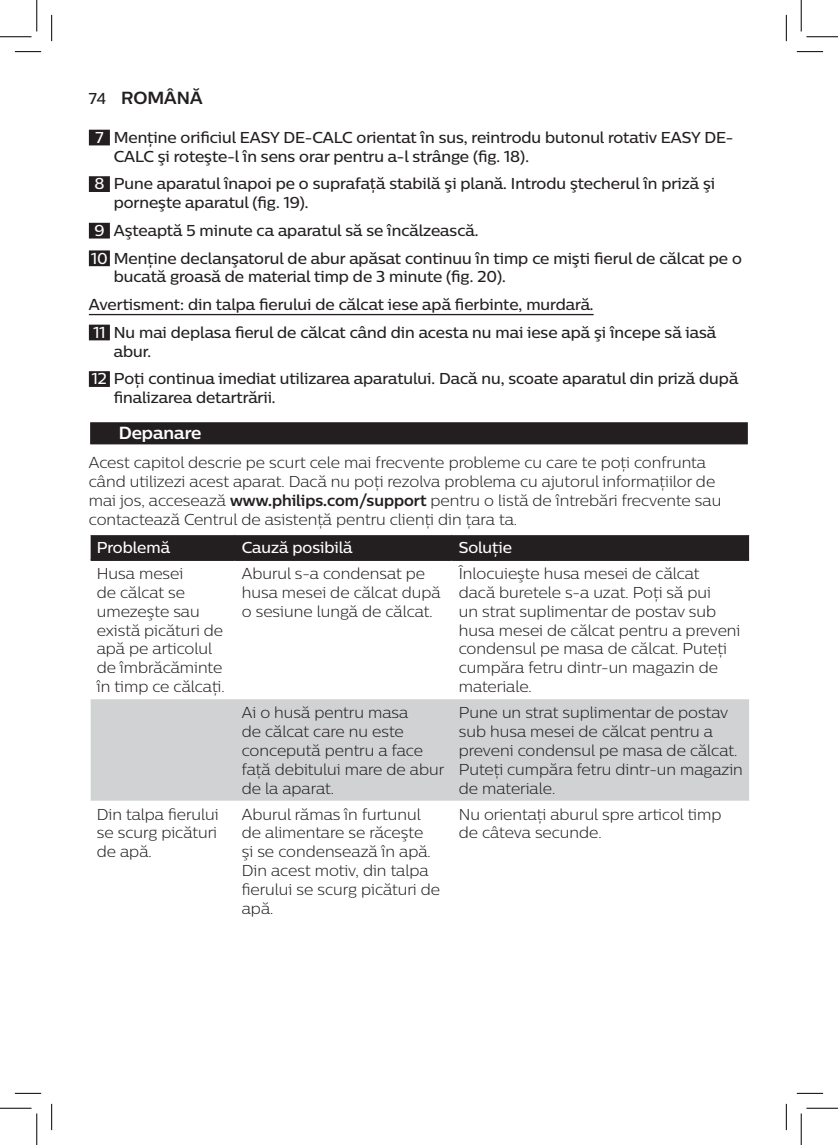
<style>
.page{position:relative;width:838px;height:1145px;background:#fff}
.page>*{position:absolute;margin:0;border:0;box-sizing:border-box;transform-origin:0 0}
.t1{font:700 17.5px "Centrale Sans";color:#231f20}
.chapter-title-paragr{font:700 17.5px "Centrale Sans";color:#fff}
.actionlist-item-para{font:500 15.75px/18.9px "Centrale Sans";color:#231f20}
.chapter-table-roweve{font:300 15.75px/18.9px "Centrale Sans";color:#231f20}
.chapter-paragraph{font:300 15.75px/18.9px "Centrale Sans";color:#231f20}
.chapter-table-rowodd{font:300 15.75px/18.9px "Centrale Sans";color:#231f20}
.actionlist-item-warn{font:500 15.75px "Centrale Sans";color:#231f20}
.chapter-table-rowhea{font:500 15.75px "Centrale Sans";color:#fff}
.s1{font-weight:500;font-size:15.75px}
.s2{color:#fff}
.s3{font-weight:700}
</style>
<div class="page">
<div style="left:89px;top:130px;width:21px;height:15px;background:#231f20"></div>
<div style="left:89px;top:176px;width:21px;height:16px;background:#231f20"></div>
<div style="left:89px;top:223px;width:21px;height:16px;background:#231f20"></div>
<div style="left:89px;top:250px;width:21px;height:16px;background:#231f20"></div>
<hr style="left:89px;top:314px;width:504px;height:1px;background:#231f20">
<div style="left:89px;top:325px;width:21px;height:15px;background:#231f20"></div>
<div style="left:89px;top:371px;width:21px;height:16px;background:#231f20"></div>
<div style="left:89px;top:421px;width:660px;height:25px;background:#a4a2a3"></div>
<div style="left:90px;top:422px;width:657px;height:22px;background:#231f20"></div>
<div style="left:91px;top:699px;width:658px;height:102px;background:#d1d2d4"></div>
<svg style="left:90px;top:534px;width:660px;height:26px;background:#2d2a2a"></svg>
<hr style="left:91px;top:559px;width:144px;height:2px;background:#231f20">
<hr style="left:235px;top:559px;width:216px;height:2px;background:#231f20">
<hr style="left:451px;top:559px;width:298px;height:2px;background:#231f20">
<svg style="left:15px;top:51px;width:26px;height:1px"></svg>
<svg style="left:796px;top:51px;width:27px;height:1px"></svg>
<svg style="left:15px;top:1093px;width:26px;height:1px"></svg>
<svg style="left:796px;top:1093px;width:27px;height:1px"></svg>
<svg style="left:51px;top:15px;width:1px;height:26px"></svg>
<svg style="left:51px;top:1104px;width:1px;height:26px"></svg>
<svg style="left:786px;top:15px;width:1px;height:26px"></svg>
<svg style="left:786px;top:1104px;width:1px;height:26px"></svg>
<hr style="left:0;top:36px;width:32px;height:1px;background:#000">
<hr style="left:806px;top:36px;width:31px;height:1px;background:#000">
<hr style="left:0;top:1108px;width:32px;height:1px;background:#000">
<hr style="left:806px;top:1108px;width:31px;height:1px;background:#000">
<hr style="left:36px;top:0;width:1px;height:31px;background:#000">
<hr style="left:36px;top:1113px;width:1px;height:32px;background:#000">
<hr style="left:800px;top:0;width:1px;height:31px;background:#000">
<hr style="left:800px;top:1113px;width:1px;height:32px;background:#000">
<p class="t1" style="left:89px;top:87px;width:115px"><span class="s1">74</span> ROMÂNĂ</p>
<p class="actionlist-item-para" style="left:114px;top:128px;width:621px;text-indent:-18px"><span class="s2">7</span> Menţine orificiul EASY DE-CALC orientat în sus, reintrodu butonul rotativ EASY DE-<br>CALC şi roteşte-l în sens orar pentru a-l strânge (fig. 18).</p>
<p class="actionlist-item-para" style="left:114px;top:174px;width:602px;text-indent:-19px"><span class="s2">8</span> Pune aparatul înapoi pe o suprafaţă stabilă şi plană. Introdu ştecherul în priză şi porneşte aparatul (fig. 19).</p>
<p class="actionlist-item-para" style="left:94px;top:221px;width:385px"><span class="s2">9</span> Aşteaptă 5 minute ca aparatul să se încălzească.</p>
<p class="actionlist-item-para" style="left:114px;top:248px;width:629px;text-indent:-23px"><span class="s2">10</span> Menţine declanşatorul de abur apăsat continuu în timp ce mişti fierul de călcat pe o bucată groasă de material timp de 3 minute (fig. 20).</p>
<p class="actionlist-item-warn" style="left:89px;top:295px;width:506px">Avertisment: din talpa fierului de călcat iese apă fierbinte, murdară.</p>
<p class="actionlist-item-para" style="left:114px;top:322px;width:604px;text-indent:-20px"><span class="s2">11</span> Nu mai deplasa fierul de călcat când din acesta nu mai iese apă şi începe să iasă abur.</p>
<p class="actionlist-item-para" style="left:114px;top:369px;width:626px;text-indent:-22px"><span class="s2">12</span> Poţi continua imediat utilizarea aparatului. Dacă nu, scoate aparatul din priză după finalizarea detartrării.</p>
<p class="chapter-title-paragr" style="left:119px;top:422px;width:84px">Depanare</p>
<p class="chapter-paragraph" style="left:89px;top:453px;width:634px">Acest capitol descrie pe scurt cele mai frecvente probleme cu care te poţi confrunta când utilizezi acest aparat. Dacă nu poţi rezolva problema cu ajutorul informaţiilor de mai jos, accesează <span class="s3">www.philips.com/support</span> pentru o listă de întrebări frecvente sau contactează Centrul de asistenţă pentru clienţi din ţara ta.</p>
<p class="chapter-table-rowhea" style="left:97px;top:538px;width:75px">Problemă</p>
<p class="chapter-table-rowhea" style="left:242px;top:538px;width:112px">Cauză posibilă</p>
<p class="chapter-table-rowhea" style="left:458px;top:538px;width:55px">Soluţie</p>
<p class="chapter-table-roweve" style="left:97px;top:564px;width:129px">Husa mesei<br>de călcat se umezeşte sau există picături de apă pe articolul de îmbrăcăminte în timp ce călcaţi.</p>
<p class="chapter-table-roweve" style="left:242px;top:564px;width:200px">Aburul s-a condensat pe husa mesei de călcat după o sesiune lungă de călcat.</p>
<p class="chapter-table-roweve" style="left:458px;top:564px;width:283px">Înlocuieşte husa mesei de călcat<br>dacă buretele s-a uzat. Poţi să pui<br>un strat suplimentar de postav sub husa mesei de călcat pentru a preveni condensul pe masa de călcat. Puteţi cumpăra fetru dintr-un magazin de materiale.</p>
<p class="chapter-table-rowodd" style="left:242px;top:703px;width:204px">Ai o husă pentru masa<br>de călcat care nu este concepută pentru a face faţă debitului mare de abur de la aparat.</p>
<p class="chapter-table-rowodd" style="left:458px;top:703px;width:286px">Pune un strat suplimentar de postav sub husa mesei de călcat pentru a preveni condensul pe masa de călcat.<br>Puteţi cumpăra fetru dintr-un magazin de materiale.</p>
<p class="chapter-table-roweve" style="left:97px;top:804px;width:123px;text-align:justify">Din talpa fierului se scurg picături de apă.</p>
<p class="chapter-table-roweve" style="left:242px;top:804px;width:200px">Aburul rămas în furtunul de alimentare se răceşte<br>şi se condensează în apă.<br>Din acest motiv, din talpa fierului se scurg picături de apă.</p>
<p class="chapter-table-roweve" style="left:458px;top:804px;width:264px">Nu orientaţi aburul spre articol timp de câteva secunde.</p>
</div>
